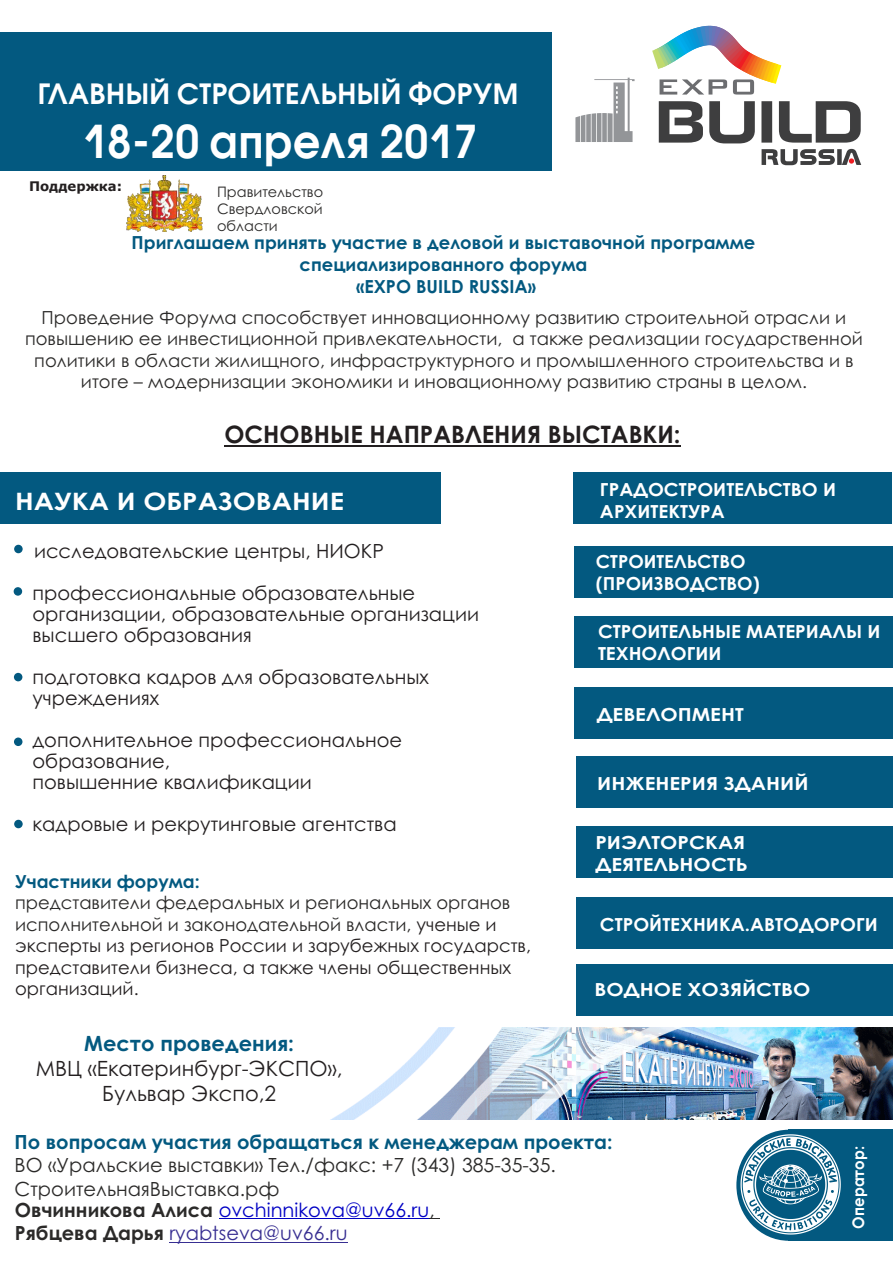
<style>
.page{position:relative;width:893px;height:1263px;background:#fff}
.page>*{position:absolute;margin:0;border:0;box-sizing:border-box;transform-origin:0 0}
.t1{font:600 45px "Avant Garde Gothic C";letter-spacing:.02em;color:#fff;scale:.94 1}
.t2{font:600 27.75px "Avant Garde Gothic C";letter-spacing:.02em;color:#fff}
.t3{font:700 24px "Century Gothic";color:#231f20}
.t4{font:700 24px "Century Gothic";color:#fff;scale:1.15 1}
.t5{font:21px/25px "Century Gothic";color:#231f20;text-align:center}
.t6{font:700 21px "Century Gothic";color:#035980}
.t7{font:19.5px/21px "Century Gothic";color:#231f20}
.t8{font:19.5px/23.2px "Century Gothic";color:#2b2a29}
.t9{font:700 19.5px/23.7px "Century Gothic";color:#2b2a29}
.t10{font:700 19.5px "Century Gothic";color:#035980}
.t11{font:18px/21.5px "Century Gothic";color:#2b2a29;text-align:center}
.t12{font:18px/21.5px "Century Gothic";color:#231f20}
.t13{font:700 18px/21.8px "Century Gothic";color:#035980;text-align:center}
.t14{font:700 18px/21.8px "Century Gothic";color:#fff;scale:1.05 1}
.t15{font:700 18px/21.8px "Century Gothic";color:#fff;scale:1.15 1}
.t16{font:700 18px/21.8px "Century Gothic";color:#fff}
.t17{font:700 16.05px "Century Gothic";color:#fff;scale:.94 1}
.t18{font:14.4px/17.2px "Century Gothic";color:#2b2a29;text-align:justify}
.t19{font:700 13.2px "Verdana";color:#231f20}
.s1{color:#2b2a29}
.s2{font-weight:400;color:#0000c4}
.s3{font-weight:400}
.s4{font-weight:400;color:#382f92}
</style>
<div class="page">
<hr style="left:224px;top:445px;width:457px;height:1px;background:#231f20">
<img style="left:330px;top:1027px;width:563px;height:93px">
<div style="left:0;top:473px;width:441px;height:51px;background:#035980"></div>
<div style="left:14px;top:545px;width:9px;height:8px;background:#035980;border-radius:50%"></div>
<div style="left:14px;top:587px;width:8px;height:9px;background:#035980;border-radius:50%"></div>
<div style="left:14px;top:673px;width:8px;height:8px;background:#035980;border-radius:50%"></div>
<div style="left:14px;top:737px;width:8px;height:9px;background:#035980;border-radius:50%"></div>
<div style="left:14px;top:820px;width:9px;height:8px;background:#035980;border-radius:50%"></div>
<img style="left:127px;top:175px;width:75px;height:56px">
<svg style="left:575px;top:78px;width:60px;height:64px"></svg>
<svg style="left:659px;top:101px;width:202px;height:42px"></svg>
<svg style="left:652px;top:26px;width:129px;height:69px"></svg>
<svg style="left:762px;top:149px;width:99px;height:16px"></svg>
<div style="left:789px;top:1130px;width:104px;height:111px;background:#035980"></div>
<div style="left:736px;top:1130px;width:105px;height:111px;background:#035980;border-radius:50%"></div>
<svg style="left:740px;top:1134px;width:101px;height:100px"></svg>
<div style="left:1px;top:32px;width:551px;height:138px;background:#035980"></div>
<div style="left:577px;top:757px;width:316px;height:51px;background:#035980"></div>
<div style="left:577px;top:827px;width:316px;height:51px;background:#035980"></div>
<div style="left:577px;top:897px;width:316px;height:51px;background:#035980"></div>
<div style="left:574px;top:473px;width:318px;height:51px;background:#035980"></div>
<div style="left:574px;top:546px;width:318px;height:51px;background:#035980"></div>
<div style="left:574px;top:616px;width:319px;height:51px;background:#035980"></div>
<div style="left:574px;top:687px;width:319px;height:51px;background:#035980"></div>
<div style="left:577px;top:965px;width:316px;height:51px;background:#035980"></div>
<hr style="left:219px;top:1218px;width:210px;height:1px;background:#0000c4">
<hr style="left:169px;top:1242px;width:179px;height:1px;background:#382f92">
<h2 class="t2" style="left:38px;top:82px;width:482px">ГЛАВНЫЙ СТРОИТЕЛЬНЫЙ ФОРУМ</h2>
<h1 class="t1" style="left:83px;top:122px;width:421px">18-20 апреля 2017</h1>
<p class="t19" style="left:29px;top:181px;width:95px">Поддержка:</p>
<p class="t18" style="left:217px;top:184px;width:108px">Правительство Свердловской области</p>
<p class="t13" style="left:132px;top:233px;width:625px">Приглашаем принять участие в деловой и выставочной программе специализированного форума<br>«EXPO BUILD RUSSIA»</p>
<p class="t11" style="left:25px;top:308px;width:839px">Проведение Форума способствует инновационному развитию строительной отрасли и повышению ее инвестиционной привлекательности, а также реализации государственной политики в области жилищного, инфраструктурного и промышленного строительства и в итоге – модернизации экономики и иновационному развитию страны в целом.</p>
<h3 class="t3" style="left:224px;top:425px;width:458px">ОСНОВНЫЕ НАПРАВЛЕНИЯ ВЫСТАВКИ:</h3>
<h3 class="t4" style="left:15px;top:492px;width:288px">НАУКА И ОБРАЗОВАНИЕ</h3>
<p class="t7" style="left:33px;top:531px;width:384px;line-height:42.2px">исследовательские центры, НИОКР профессиональные образовательные</p>
<p class="t7" style="left:33px;top:605px;width:448px">организации, образовательные организации высшего образования</p>
<p class="t7" style="left:33px;top:668px;width:398px">подготовка кадров для образовательных учреждениях</p>
<p class="t7" style="left:33px;top:731px;width:371px">дополнительное профессиональное образование,<br>повышенние квалификации</p>
<p class="t7" style="left:33px;top:816px;width:366px">кадровые и рекрутинговые агентства</p>
<p class="t13" style="left:15px;top:872px;width:186px">Участники форума:</p>
<p class="t12" style="left:15px;top:894px;width:517px"><span class="s1">представители федеральных и региональных органов исполнительной и законодательной власти,</span> ученые и эксперты из регионов России и зарубежных государств, представители бизнеса, а также члены общественных организаций.</p>
<p class="t6" style="left:84px;top:1035px;width:212px">Место проведения:</p>
<p class="t5" style="left:36px;top:1058px;width:308px">МВЦ «Екатеринбург-ЭКСПО»,<br>Бульвар Экспо,2</p>
<p class="t14" style="left:600px;top:481px;width:226px">ГРАДОСТРОИТЕЛЬСТВО И<br>АРХИТЕКТУРА</p>
<p class="t16" style="left:596px;top:552px;width:165px">СТРОИТЕЛЬСТВО (ПРОИЗВОДСТВО)</p>
<p class="t14" style="left:598px;top:622px;width:271px">СТРОИТЕЛЬНЫЕ МАТЕРИАЛЫ И<br>ТЕХНОЛОГИИ</p>
<p class="t15" style="left:597px;top:705px;width:129px">ДЕВЕЛОПМЕНТ</p>
<p class="t15" style="left:597px;top:774px;width:185px">ИНЖЕНЕРИЯ ЗДАНИЙ</p>
<p class="t15" style="left:595px;top:833px;width:134px">РИЭЛТОРСКАЯ<br>ДЕЯТЕЛЬНОСТЬ</p>
<p class="t14" style="left:600px;top:915px;width:266px">СТРОЙТЕХНИКА.АВТОДОРОГИ</p>
<p class="t15" style="left:594px;top:980px;width:189px">ВОДНОЕ ХОЗЯЙСТВО</p>
<p class="t10" style="left:15px;top:1134px;width:599px">По вопросам участия обращаться к менеджерам проекта:</p>
<p class="t8" style="left:15px;top:1155px;width:543px">ВО «Уральские выставки» Тел./факс: +7 (343) 385-35-35.<br>СтроительнаяВыставка.рф</p>
<p class="t9" style="left:15px;top:1199px;width:421px">Овчинникова Алиса <span class="s2">ovchinnikova@uv66.ru</span><span class="s3">,<br></span>Рябцева Дарья <span class="s4">ryabtseva@uv66.ru</span></p>
<p class="t17" style="left:852px;top:1228px;width:90px;rotate:-90deg">Оператор:</p>
</div>
